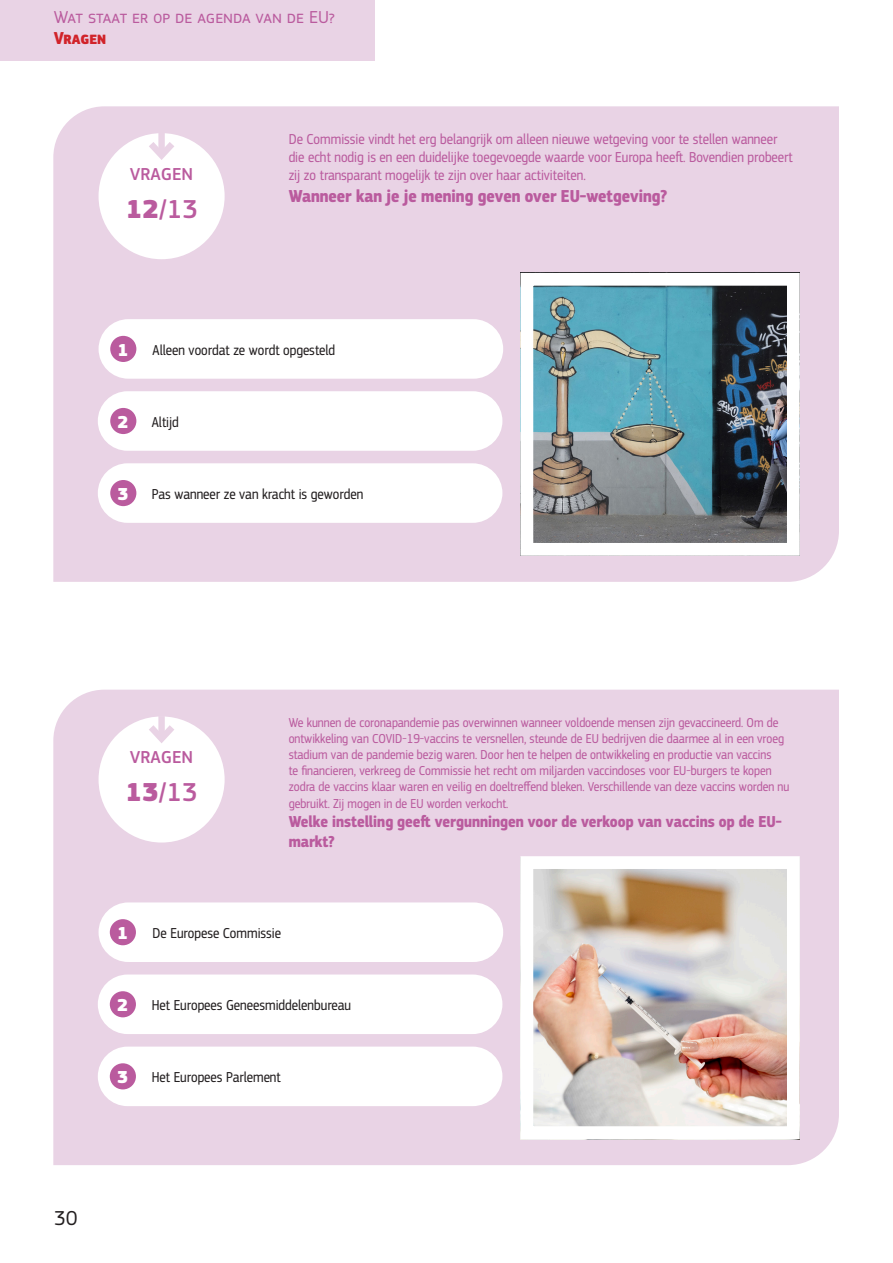
<style>
.page{position:relative;width:893px;height:1263px;background:#fff}
.page>*{position:absolute;margin:0;border:0;box-sizing:border-box;transform-origin:0 0}
.t1{font:500 27px "EC Square Sans Pro";color:#ba5b9e}
.t2{font:21px "EC Square Sans Pro";color:#231f20}
.t3{font:700 18px "EC Square Sans Cond Pro";color:#ba5b9e}
.t4{font:18px "EC Square Sans Pro";color:#ba5b9e}
.t5{font:500 18px "EC Square Sans Pro";color:#ba5b9e}
.t6{font:700 18px "EC Square Sans Cond Pro";color:#d1232a}
.t7{font:900 18px "EC Square Sans Pro Extra";color:#fff}
.t8{font:700 16.5px/19.8px "EC Square Sans Cond Pro";color:#ba5b9e}
.t9{font:15px/18px "EC Square Sans Cond Pro";color:#ba5b9e}
.t10{font:15px "EC Square Sans Cond Pro";color:#231f20}
.t11{font:13.5px/16.2px "EC Square Sans Cond Pro";color:#ba5b9e}
.s1{font-family:"EC Square Sans Pro Extra";font-weight:900}
</style>
<div class="page">
<div style="left:0;top:0;width:375px;height:61px;background:#e9d3e5"></div>
<div style="left:53px;top:106px;width:786px;height:476px;background:#e9d3e5"></div>
<svg style="left:53px;top:690px;width:786px;height:475px;fill:#e9d3e5"></svg>
<div style="left:99px;top:716px;width:126px;height:126px;background:#fff;border-radius:50%"></div>
<div style="left:158px;top:716px;width:7px;height:23px;background:#e9d3e5"></div>
<svg style="left:142px;top:718px;width:39px;height:25px"></svg>
<div style="left:99px;top:902px;width:404px;height:60px;background:#fff;border-radius:30px"></div>
<img style="left:534px;top:870px;width:252px;height:255px">
<div style="left:98px;top:1046px;width:404px;height:60px;background:#fff;border-radius:30px"></div>
<div style="left:98px;top:974px;width:404px;height:60px;background:#fff;border-radius:30px"></div>
<div style="left:110px;top:919px;width:26px;height:26px;background:#ba5b9e;border-radius:50%"></div>
<div style="left:110px;top:991px;width:26px;height:26px;background:#ba5b9e;border-radius:50%"></div>
<div style="left:110px;top:1063px;width:26px;height:26px;background:#ba5b9e;border-radius:50%"></div>
<div style="left:99px;top:133px;width:126px;height:126px;background:#fff;border-radius:50%"></div>
<div style="left:158px;top:133px;width:7px;height:22px;background:#e9d3e5"></div>
<svg style="left:142px;top:135px;width:39px;height:25px"></svg>
<div style="left:99px;top:319px;width:404px;height:60px;background:#fff;border-radius:30px"></div>
<img style="left:534px;top:287px;width:252px;height:255px">
<div style="left:520px;top:273px;width:280px;height:283px;border:13px solid #fff"></div>
<div style="left:98px;top:463px;width:404px;height:60px;background:#fff;border-radius:30px"></div>
<div style="left:98px;top:391px;width:404px;height:60px;background:#fff;border-radius:30px"></div>
<div style="left:110px;top:336px;width:26px;height:26px;background:#ba5b9e;border-radius:50%"></div>
<div style="left:110px;top:408px;width:26px;height:26px;background:#ba5b9e;border-radius:50%"></div>
<div style="left:110px;top:480px;width:26px;height:26px;background:#ba5b9e;border-radius:50%"></div>
<h3 class="t4" style="left:54px;top:6px;width:282px">Wat staat er op de agenda van de EU?</h3>
<h3 class="t6" style="left:54px;top:27px;width:54px">Vragen</h3>
<p class="t5" style="left:130px;top:164px;width:65px">VRAGEN</p>
<p class="t1" style="left:126px;top:193px;width:73px"><span class="s1">12</span>/13</p>
<p class="t9" style="left:289px;top:131px;width:506px">De Commissie vindt het erg belangrijk om alleen nieuwe wetgeving voor te stellen wanneer die echt nodig is en een duidelijke toegevoegde waarde voor Europa heeft. Bovendien probeert zij zo transparant mogelijk te zijn over haar activiteiten.</p>
<p class="t3" style="left:289px;top:185px;width:380px">Wanneer kan je je mening geven over EU-wetgeving?</p>
<p class="t7" style="left:117px;top:338px;width:13px">1</p>
<p class="t10" style="left:153px;top:341px;width:184px">Alleen voordat ze wordt opgesteld</p>
<p class="t7" style="left:117px;top:411px;width:13px">2</p>
<p class="t10" style="left:152px;top:413px;width:29px">Altijd</p>
<p class="t7" style="left:117px;top:483px;width:13px">3</p>
<p class="t10" style="left:152px;top:485px;width:213px">Pas wanneer ze van kracht is geworden</p>
<p class="t5" style="left:130px;top:747px;width:65px">VRAGEN</p>
<p class="t1" style="left:126px;top:776px;width:73px"><span class="s1">13</span>/13</p>
<p class="t11" style="left:289px;top:714px;width:502px">We kunnen de coronapandemie pas overwinnen wanneer voldoende mensen zijn gevaccineerd. Om de ontwikkeling van COVID-19-vaccins te versnellen, steunde de EU bedrijven die daarmee al in een vroeg stadium van de pandemie bezig waren. Door hen te helpen de ontwikkeling en productie van vaccins<br>te financieren, verkreeg de Commissie het recht om miljarden vaccindoses voor EU-burgers te kopen zodra de vaccins klaar waren en veilig en doeltreffend bleken. Verschillende van deze vaccins worden nu gebruikt. Zij mogen in de EU worden verkocht.</p>
<p class="t8" style="left:289px;top:812px;width:495px">Welke instelling geeft vergunningen voor de verkoop van vaccins op de EU&shy;markt?</p>
<p class="t7" style="left:117px;top:922px;width:13px">1</p>
<p class="t10" style="left:153px;top:924px;width:130px">De Europese Commissie</p>
<p class="t7" style="left:117px;top:994px;width:13px">2</p>
<p class="t10" style="left:152px;top:996px;width:201px">Het Europees Geneesmiddelenbureau</p>
<p class="t7" style="left:117px;top:1066px;width:13px">3</p>
<p class="t10" style="left:152px;top:1068px;width:130px">Het Europees Parlement</p>
<h2 class="t2" style="left:54px;top:1206px;width:25px">30</h2>
</div>
